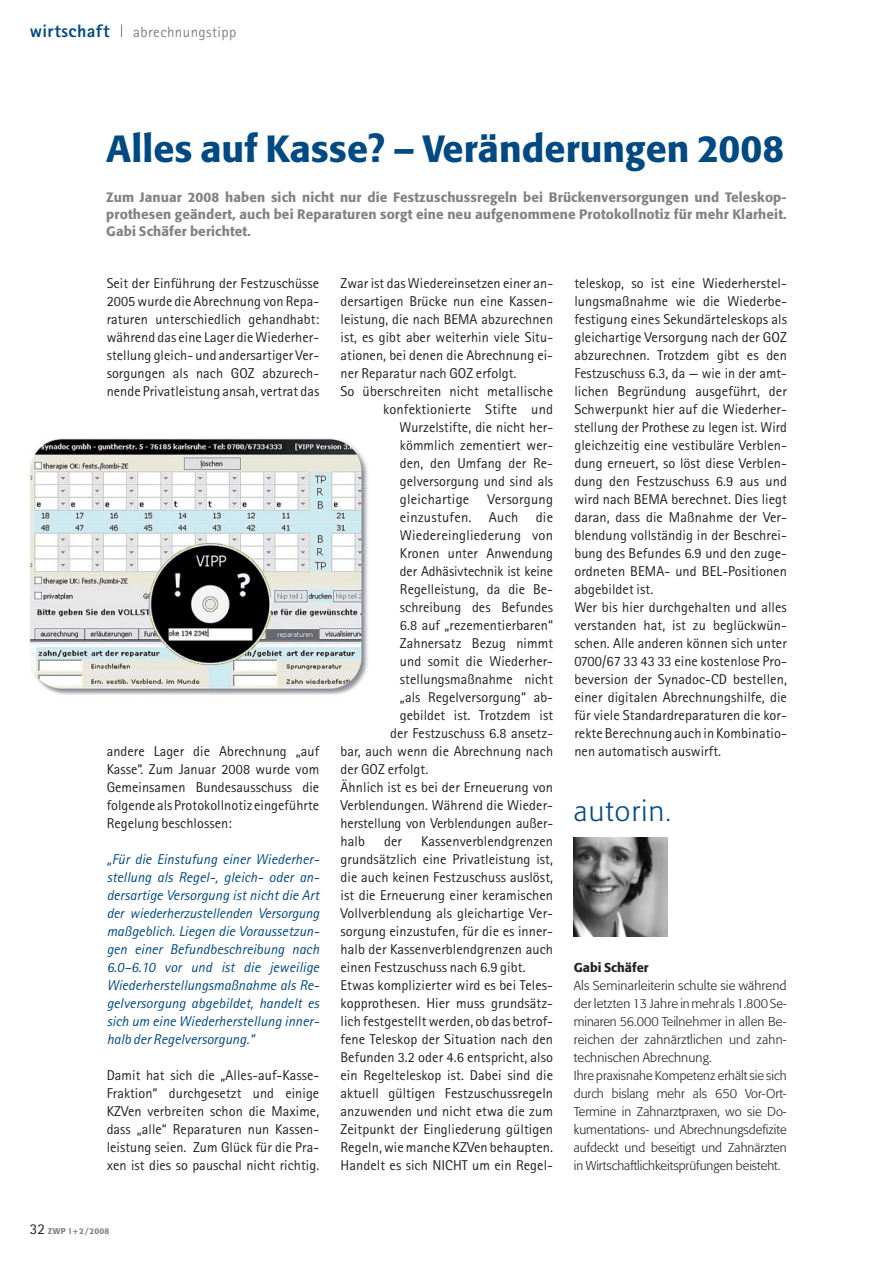
<style>
.page{position:relative;width:893px;height:1263px;background:#fff}
.page>*{position:absolute;margin:0;border:0;box-sizing:border-box;transform-origin:0 0}
.t1{font:500 37.5px "Formata";color:#004a84}
.t2{font:300 28.5px "Formata";letter-spacing:.05em;color:#004a84}
.t3{font:800 18px "Rotis Sans Serif";letter-spacing:.025em;color:#004a84}
.t4{font:15px "Rotis Sans Serif";letter-spacing:.025em;color:#808284}
.t5{font:14.25px/18px "Rotis Sans Serif";letter-spacing:.005em;color:#231f20;text-align:justify}
.t6{font:italic 14.25px/18px "Rotis Sans Serif";letter-spacing:.005em;color:#004a84;text-align:justify}
.t7{font:500 13.5px/17px "Formata";letter-spacing:.01em;color:#808284;text-align:justify}
.t8{font:300 12.75px/18px "Formata";color:#231f20}
.t9{font:500 12.75px "Formata";color:#231f20}
.t10{font:500 8.25px "Formata";letter-spacing:.02em;color:#808284}
.s1{font-family:"Rotis Sans Serif";font-weight:400;font-size:15px;color:#231f20}
.s2{font-size:24px}
</style>
<div class="page">
<svg style="left:121px;top:24px;width:1px;height:13px"></svg>
<img style="left:574px;top:837px;width:93px;height:99px">
<img style="left:29px;top:439px;width:339px;height:256px">
<p class="t3" style="left:30px;top:25px;width:81px">wirtschaft</p>
<p class="t4" style="left:133px;top:27px;width:104px">abrechnungstipp</p>
<h1 class="t1" style="left:106px;top:132px;width:679px">Alles auf Kasse? – Veränderungen 2008</h1>
<p class="t7" style="left:106px;top:190px;width:682px">Zum Januar 2008 haben sich nicht nur die Festzuschussregeln bei Brückenversorgungen und Teleskop&shy;prothesen geändert, auch bei Reparaturen sorgt eine neu aufgenommene Protokollnotiz für mehr Klarheit.<br>Gabi Schäfer berichtet.</p>
<p class="t5" style="left:107px;top:276px;width:214px">Seit der Einführung der Festzuschüsse 2005 wurde die Abrechnung von Repa&shy;raturen unterschiedlich gehandhabt: während das eine Lager die Wiederher&shy;stellung gleich- und andersartiger Ver&shy;sorgungen als nach GOZ abzurech&shy;nende Privatleistung ansah, vertrat das</p>
<p class="t5" style="left:107px;top:744px;width:214px">andere Lager die Abrechnung „auf Kasse“. Zum Januar 2008 wurde vom Gemeinsamen Bundesausschuss die folgende als Protokollnotiz eingeführte Regelung beschlossen:</p>
<p class="t6" style="left:107px;top:852px;width:214px">„Für die Einstufung einer Wiederher&shy;stellung als Regel-, gleich- oder an&shy;dersartige Versorgung ist nicht die Art der wiederherzustellenden Versorgung maßgeblich. Liegen die Voraussetzun&shy;gen einer Befundbeschreibung nach 6.0–6.10 vor und ist die jeweilige Wiederherstellungsmaßnahme als Re&shy;gelversorgung abgebildet, handelt es sich um eine Wiederherstellung inner&shy;halb der Regelversorgung.“</p>
<p class="t5" style="left:107px;top:1068px;width:214px">Damit hat sich die „Alles-auf-Kasse-Fraktion“ durchgesetzt und einige KZVen verbreiten schon die Maxime, dass „alle“ Reparaturen nun Kassen&shy;leistung seien. Zum Glück für die Pra&shy;xen ist dies so pauschal nicht richtig.</p>
<p class="t5" style="left:340px;top:276px;width:214px">Zwar ist das Wiedereinsetzen einer an-</p>
<p class="t5" style="left:340px;top:294px;width:214px">dersartigen Brücke nun eine Kassen-</p>
<p class="t5" style="left:340px;top:312px;width:214px">leistung, die nach BEMA abzurechnen</p>
<p class="t5" style="left:340px;top:330px;width:214px">ist, es gibt aber weiterhin viele Situ-</p>
<p class="t5" style="left:340px;top:348px;width:214px">ationen, bei denen die Abrechnung ei-</p>
<p class="t5" style="left:340px;top:366px;width:178px">ner Reparatur nach GOZ erfolgt.</p>
<p class="t5" style="left:340px;top:384px;width:214px">So überschreiten nicht metallische</p>
<p class="t5" style="left:383px;top:402px;width:172px">konfektionierte Stifte und</p>
<p class="t5" style="left:399px;top:420px;width:155px">Wurzelstifte, die nicht her-</p>
<p class="t5" style="left:400px;top:438px;width:155px">kömmlich zementiert wer-</p>
<p class="t5" style="left:400px;top:456px;width:155px">den, den Umfang der Re-</p>
<p class="t5" style="left:400px;top:474px;width:155px">gelversorgung und sind als</p>
<p class="t5" style="left:400px;top:492px;width:71px">gleichartige</p>
<p class="t5" style="left:488px;top:492px;width:67px">Versorgung</p>
<p class="t5" style="left:400px;top:510px;width:155px">einzustufen. Auch die</p>
<p class="t5" style="left:400px;top:528px;width:155px">Wiedereingliederung von</p>
<p class="t5" style="left:400px;top:546px;width:155px">Kronen unter Anwendung</p>
<p class="t5" style="left:400px;top:564px;width:155px">der Adhäsivtechnik ist keine</p>
<p class="t5" style="left:400px;top:582px;width:155px">Regelleistung, da die Be-</p>
<p class="t5" style="left:400px;top:600px;width:155px">schreibung des Befundes</p>
<p class="t5" style="left:400px;top:618px;width:155px">6.8 auf „rezementierbaren“</p>
<p class="t5" style="left:400px;top:636px;width:155px">Zahnersatz Bezug nimmt</p>
<p class="t5" style="left:400px;top:654px;width:155px">und somit die Wiederher-</p>
<p class="t5" style="left:400px;top:672px;width:155px">stellungsmaßnahme nicht</p>
<p class="t5" style="left:400px;top:690px;width:155px">„als Regelversorgung“ ab-</p>
<p class="t5" style="left:400px;top:708px;width:155px">gebildet ist. Trotzdem ist</p>
<p class="t5" style="left:390px;top:726px;width:164px">der Festzuschuss 6.8 ansetz-</p>
<p class="t5" style="left:340px;top:744px;width:214px">bar, auch wenn die Abrechnung nach</p>
<p class="t5" style="left:340px;top:762px;width:89px">der GOZ erfolgt.</p>
<p class="t5" style="left:340px;top:780px;width:214px">Ähnlich ist es bei der Erneuerung von</p>
<p class="t5" style="left:340px;top:798px;width:214px">Verblendungen. Während die Wieder-</p>
<p class="t5" style="left:340px;top:816px;width:214px">herstellung von Verblendungen außer-</p>
<p class="t5" style="left:340px;top:834px;width:26px">halb</p>
<p class="t5" style="left:384px;top:834px;width:19px">der</p>
<p class="t5" style="left:340px;top:834px;width:214px;text-align:left;text-indent:81px">Kassenverblendgrenzen grundsätzlich eine Privatleistung ist, die auch keinen Festzuschuss auslöst, ist die Erneuerung einer keramischen Vollverblendung als gleichartige Ver&shy;sorgung einzustufen, für die es inner&shy;halb der Kassenverblendgrenzen auch einen Festzuschuss nach 6.9 gibt.<br>Etwas komplizierter wird es bei Teles&shy;kopprothesen. Hier muss grundsätz&shy;lich festgestellt werden, ob das betrof&shy;fene Teleskop der Situation nach den Befunden 3.2 oder 4.6 entspricht, also ein Regelteleskop ist. Dabei sind die aktuell gültigen Festzuschussregeln anzuwenden und nicht etwa die zum Zeitpunkt der Eingliederung gültigen Regeln, wie manche KZVen behaupten.<br>Handelt es sich NICHT um ein Regel-</p>
<p class="t10" style="left:30px;top:1227px;width:81px"><span class="s1">32</span> ZWP 1+2/2008</p>
<p class="t5" style="left:574px;top:276px;width:214px;text-align:left">teleskop, so ist eine Wiederherstel&shy;lungsmaßnahme wie die Wiederbe&shy;festigung eines Sekundärteleskops als gleichartige Versorgung nach der GOZ abzurechnen. Trotzdem gibt es den Festzuschuss 6.3, da — wie in der amt&shy;lichen Begründung ausgeführt, der Schwerpunkt hier auf die Wiederher&shy;stellung der Prothese zu legen ist. Wird gleichzeitig eine vestibuläre Verblen&shy;dung erneuert, so löst diese Verblen&shy;dung den Festzuschuss 6.9 aus und wird nach BEMA berechnet. Dies liegt daran, dass die Maßnahme der Ver&shy;blendung vollständig in der Beschrei&shy;bung des Befundes 6.9 und den zuge&shy;ordneten BEMA- und BEL-Positionen abgebildet ist.<br>Wer bis hier durchgehalten und alles verstanden hat, ist zu beglückwün&shy;schen. Alle anderen können sich unter 0700/67 33 43 33 eine kostenlose Pro&shy;beversion der Synadoc-CD bestellen, einer digitalen Abrechnungshilfe, die für viele Standardreparaturen die kor&shy;rekte Berechnung auch in Kombinatio&shy;nen automatisch auswirft.</p>
<h2 class="t2" style="left:574px;top:798px;width:98px">autorin<span class="s2">.</span></h2>
<p class="t9" style="left:574px;top:962px;width:76px">Gabi Schäfer</p>
<p class="t8" style="left:574px;top:977px;width:214px">Als Seminarleiterin schulte sie während der letzten 13 Jahre in mehr als 1.800 Se&shy;minaren 56.000 Teilnehmer in allen Be&shy;reichen der zahnärztlichen und zahn&shy;technischen Abrechnung.<br>Ihre praxisnahe Kompetenz erhält sie sich durch bislang mehr als 650 Vor-Ort-Termine in Zahnarztpraxen, wo sie Do&shy;kumentations- und Abrechnungsdefizite aufdeckt und beseitigt und Zahnärzten in Wirtschaftlichkeitsprüfungen beisteht.</p>
</div>
